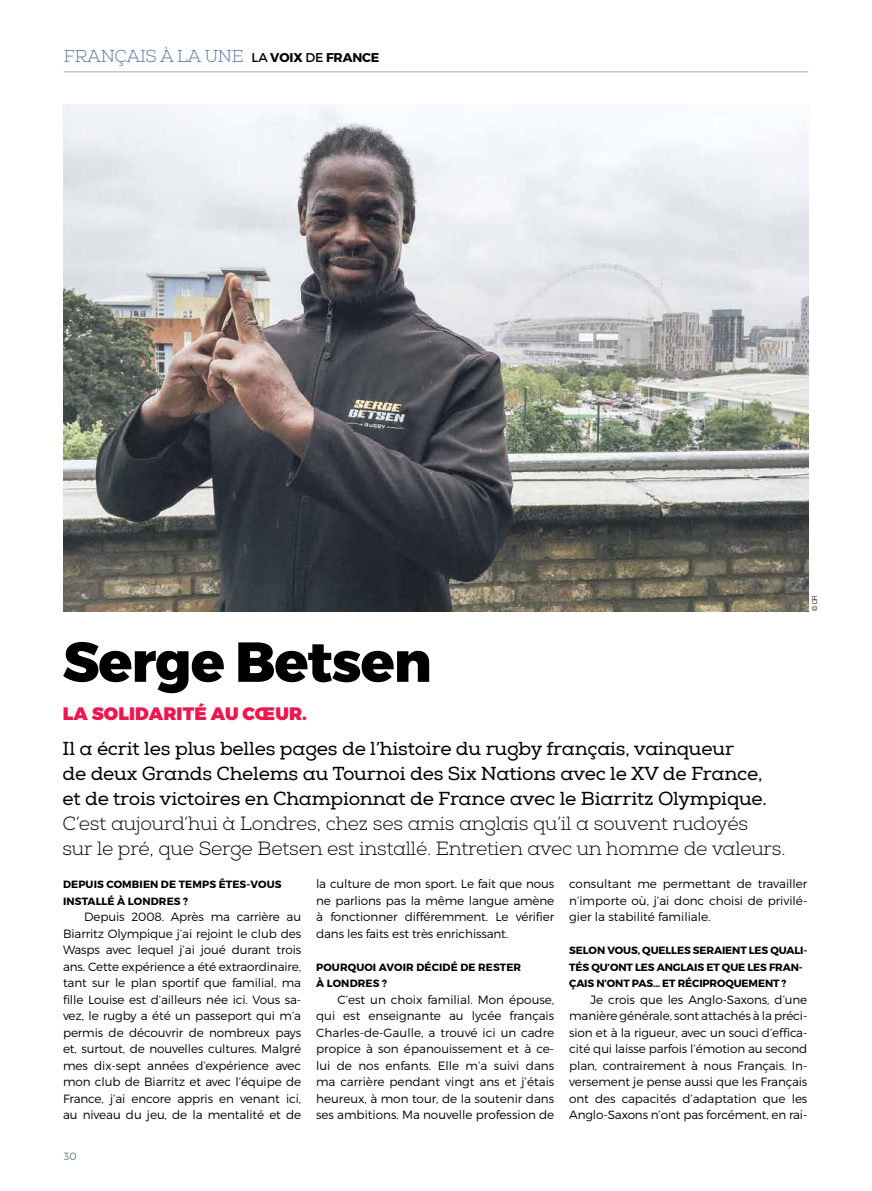
<style>
.page{position:relative;width:872px;height:1191px;background:#fff}
.page>*{position:absolute;margin:0;border:0;box-sizing:border-box;transform-origin:0 0}
.t1{font:800 56.25px "Montserrat";letter-spacing:-.02em;color:#000}
.t2{font:19.2px/25px "Nexa Slab";letter-spacing:-.01em;color:#000}
.t3{font:300 19.2px/25px "Nexa Slab";letter-spacing:-.01em;color:#000}
.t4{font:900 18px "Montserrat";letter-spacing:.01em;color:#ed174f}
.t5{font:300 17.25px "Nexa Slab";letter-spacing:-.015em;color:#5478a6}
.t6{font:300 12px/16.5px "Montserrat";letter-spacing:-.01em;color:#000;text-align:justify}
.t7{font:700 10.5px/16.5px "Montserrat";letter-spacing:-.01em;color:#000}
.t8{font:700 10.5px/16.5px "Montserrat";letter-spacing:.01em;color:#000}
.t9{font:300 10.5px "Montserrat";color:#5f7783}
.t10{font:300 6.75px "Helvetica Neue LT Std";color:#000}
.s1{font-family:"Montserrat";font-weight:400;font-size:12.75px;color:#000}
.s2{font-family:"Montserrat";font-weight:700;font-size:12.75px;color:#000}
</style>
<div class="page">
<img style="left:64px;top:104px;width:744px;height:507px">
<hr style="left:64px;top:71px;width:744px;height:1px;background:#a7a9ac">
<h3 class="t5" style="left:64px;top:46px;width:317px">FRANÇAIS À LA UNE <span class="s1">LA</span> <span class="s2">VOIX</span> <span class="s1">DE</span> <span class="s2">FRANCE</span></h3>
<h1 class="t1" style="left:63px;top:627px;width:371px">Serge Betsen</h1>
<h3 class="t4" style="left:63px;top:702px;width:246px">LA SOLIDARITÉ AU CŒUR.</h3>
<h2 class="t2" style="left:63px;top:736px;width:706px">Il a écrit les plus belles pages de l’histoire du rugby français, vainqueur<br>de deux Grands Chelems au Tournoi des Six Nations avec le XV de France, et de trois victoires en Championnat de France avec le Biarritz Olympique.</h2>
<h2 class="t3" style="left:63px;top:811px;width:724px">C’est aujourd’hui à Londres, chez ses amis anglais qu’il a souvent rudoyés<br>sur le pré, que Serge Betsen est installé. Entretien avec un homme de valeurs.</h2>
<p class="t10" style="left:810px;top:611px;width:18px;rotate:-90deg">© DR</p>
<p class="t8" style="left:63px;top:876px;width:220px">DEPUIS COMBIEN DE TEMPS ÊTES-VOUS<br>INSTALLÉ À LONDRES ?</p>
<p class="t6" style="left:63px;top:908px;width:240px;text-indent:21px">Depuis 2008. Après ma carrière au Biarritz Olympique j’ai rejoint le club des Wasps avec lequel j’ai joué durant trois ans. Cette expérience a été extraordinaire, tant sur le plan sportif que familial, ma fille Louise est d’ailleurs née ici. Vous sa&shy;vez, le rugby a été un passeport qui m’a permis de découvrir de nombreux pays et, surtout, de nouvelles cultures. Malgré mes dix-sept années d’expérience avec mon club de Biarritz et avec l’équipe de France, j’ai encore appris en venant ici, au niveau du jeu, de la mentalité et de</p>
<p class="t9" style="left:64px;top:1149px;width:14px">30</p>
<p class="t6" style="left:316px;top:875px;width:240px">la culture de mon sport. Le fait que nous ne parlions pas la même langue amène à fonctionner différemment. Le vérifier dans les faits est très enrichissant.</p>
<p class="t8" style="left:316px;top:959px;width:206px">POURQUOI AVOIR DÉCIDÉ DE RESTER<br>À LONDRES ?</p>
<p class="t6" style="left:316px;top:991px;width:240px;text-indent:21px">C’est un choix familial. Mon épouse, qui est enseignante au lycée français Charles-de-Gaulle, a trouvé ici un cadre propice à son épanouissement et à ce&shy;lui de nos enfants. Elle m’a suivi dans ma carrière pendant vingt ans et j’étais heureux, à mon tour, de la soutenir dans ses ambitions. Ma nouvelle profession de</p>
<p class="t6" style="left:569px;top:875px;width:240px">consultant me permettant de travailler n’importe où, j’ai donc choisi de privilé&shy;gier la stabilité familiale.</p>
<p class="t7" style="left:569px;top:942px;width:240px">SELON VOUS, QUELLES SERAIENT LES QUALI-<br>TÉS QU’ONT LES ANGLAIS ET QUE LES FRAN-<br>ÇAIS N’ONT PAS… ET RÉCIPROQUEMENT ?</p>
<p class="t6" style="left:569px;top:991px;width:240px;text-indent:21px">Je crois que les Anglo-Saxons, d’une manière générale, sont attachés à la préci&shy;sion et à la rigueur, avec un souci d’effica&shy;cité qui laisse parfois l’émotion au second plan, contrairement à nous Français. In&shy;versement je pense aussi que les Français ont des capacités d’adaptation que les Anglo-Saxons n’ont pas forcément, en rai-</p>
</div>
